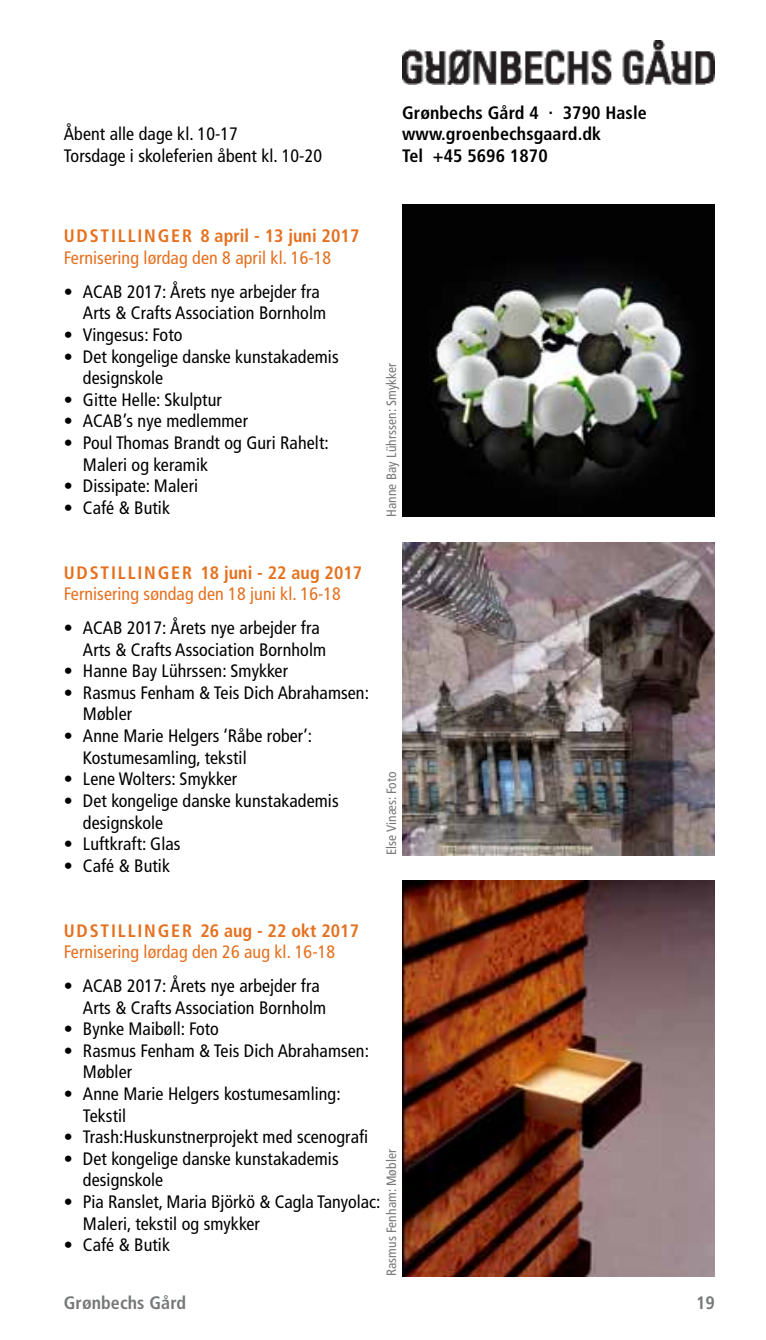
<style>
.page{position:relative;width:766px;height:1340px;background:#fff}
.page>*{position:absolute;margin:0;border:0;box-sizing:border-box;transform-origin:0 0}
.t1{font:condensed 18px/21.6px "Frutiger";letter-spacing:.005em;color:#000}
.t2{font:condensed 18px "Frutiger";letter-spacing:.005em;color:#e5701e}
.t3{font:700 condensed 18px/21.6px "Frutiger";letter-spacing:.005em;color:#000}
.t4{font:700 condensed 18px "Frutiger";letter-spacing:.1em;color:#e5701e}
.t5{font:700 condensed 18px "Frutiger";letter-spacing:.05em;color:#e5701e}
.t6{font:700 condensed 18px "Frutiger";letter-spacing:.005em;color:#757779}
.t7{font:condensed 13.5px "Frutiger";letter-spacing:.005em;color:#757779}
</style>
<div class="page">
<img style="left:402px;top:40px;width:312px;height:45px">
<img style="left:402px;top:204px;width:312px;height:313px">
<img style="left:402px;top:880px;width:312px;height:396px">
<img style="left:402px;top:542px;width:312px;height:313px">
<p class="t1" style="left:64px;top:123px;width:260px">Åbent alle dage kl. 10-17<br>Torsdage i skoleferien åbent kl. 10-20</p>
<p class="t3" style="left:402px;top:102px;width:246px">Grønbechs Gård 4 . 3790 Hasle www.groenbechsgaard.dk<br>Tel +45 5696 1870</p>
<p class="t5" style="left:64px;top:225px;width:297px">UDSTILLINGER 8 april - 13 juni 2017</p>
<p class="t2" style="left:64px;top:247px;width:269px">Fernisering lørdag den 8 april kl. 16-18</p>
<p class="t1" style="left:83px;top:281px;width:244px;text-indent:-19px">• ACAB 2017: Årets nye arbejder fra<br>Arts &amp; Crafts Association Bornholm</p>
<p class="t1" style="left:64px;top:324px;width:120px">• Vingesus: Foto</p>
<p class="t1" style="left:83px;top:345px;width:257px;text-indent:-19px">• Det kongelige danske kunstakademis designskole</p>
<p class="t1" style="left:64px;top:389px;width:159px">• Gitte Helle: Skulptur</p>
<p class="t1" style="left:64px;top:410px;width:186px">• ACAB’s nye medlemmer</p>
<p class="t1" style="left:83px;top:432px;width:247px;text-indent:-19px">• Poul Thomas Brandt og Guri Rahelt:<br>Maleri og keramik</p>
<p class="t1" style="left:64px;top:475px;width:136px">• Dissipate: Maleri</p>
<p class="t1" style="left:64px;top:497px;width:108px">• Café &amp; Butik</p>
<p class="t7" style="left:383px;top:517px;width:155px;rotate:-90deg">Hanne Bay Lührssen: Smykker</p>
<p class="t4" style="left:64px;top:561px;width:300px">UDSTILLINGER 18 juni - 22 aug 2017</p>
<p class="t2" style="left:64px;top:583px;width:278px">Fernisering søndag den 18 juni kl. 16-18</p>
<p class="t1" style="left:83px;top:617px;width:244px;text-indent:-19px">• ACAB 2017: Årets nye arbejder fra<br>Arts &amp; Crafts Association Bornholm</p>
<p class="t1" style="left:64px;top:660px;width:226px">• Hanne Bay Lührssen: Smykker</p>
<p class="t1" style="left:83px;top:682px;width:287px;text-indent:-19px">• Rasmus Fenham &amp; Teis Dich Abrahamsen:<br>Møbler</p>
<p class="t1" style="left:83px;top:725px;width:230px;text-indent:-19px">• Anne Marie Helgers ‘Råbe rober’:<br>Kostumesamling, tekstil</p>
<p class="t1" style="left:64px;top:768px;width:175px">• Lene Wolters: Smykker</p>
<p class="t1" style="left:83px;top:790px;width:257px;text-indent:-19px">• Det kongelige danske kunstakademis designskole</p>
<p class="t1" style="left:64px;top:833px;width:118px">• Luftkraft: Glas</p>
<p class="t1" style="left:64px;top:854px;width:108px">• Café &amp; Butik</p>
<p class="t7" style="left:383px;top:855px;width:85px;rotate:-90deg">Else Vinæs: Foto</p>
<p class="t4" style="left:64px;top:919px;width:297px">UDSTILLINGER 26 aug - 22 okt 2017</p>
<p class="t2" style="left:64px;top:941px;width:273px">Fernisering lørdag den 26 aug kl. 16-18</p>
<p class="t1" style="left:83px;top:975px;width:244px;text-indent:-19px">• ACAB 2017: Årets nye arbejder fra<br>Arts &amp; Crafts Association Bornholm</p>
<p class="t1" style="left:64px;top:1018px;width:157px">• Bynke Maibøll: Foto</p>
<p class="t1" style="left:83px;top:1039px;width:287px;text-indent:-19px">• Rasmus Fenham &amp; Teis Dich Abrahamsen:<br>Møbler</p>
<p class="t1" style="left:83px;top:1083px;width:259px;text-indent:-19px">• Anne Marie Helgers kostumesamling:<br>Tekstil</p>
<p class="t1" style="left:64px;top:1126px;width:306px">• Trash:Huskunstnerprojekt med scenografi</p>
<p class="t1" style="left:83px;top:1147px;width:257px;text-indent:-19px">• Det kongelige danske kunstakademis designskole</p>
<p class="t1" style="left:83px;top:1191px;width:299px;text-indent:-19px">• Pia Ranslet, Maria Björkö &amp; Cagla Tanyolac:<br>Maleri, tekstil og smykker</p>
<p class="t1" style="left:64px;top:1234px;width:108px">• Café &amp; Butik</p>
<p class="t7" style="left:383px;top:1276px;width:128px;rotate:-90deg">Rasmus Fenham: Møbler</p>
<p class="t6" style="left:64px;top:1291px;width:124px">Grønbechs Gård</p>
<p class="t6" style="left:696px;top:1291px;width:20px">19</p>
</div>
